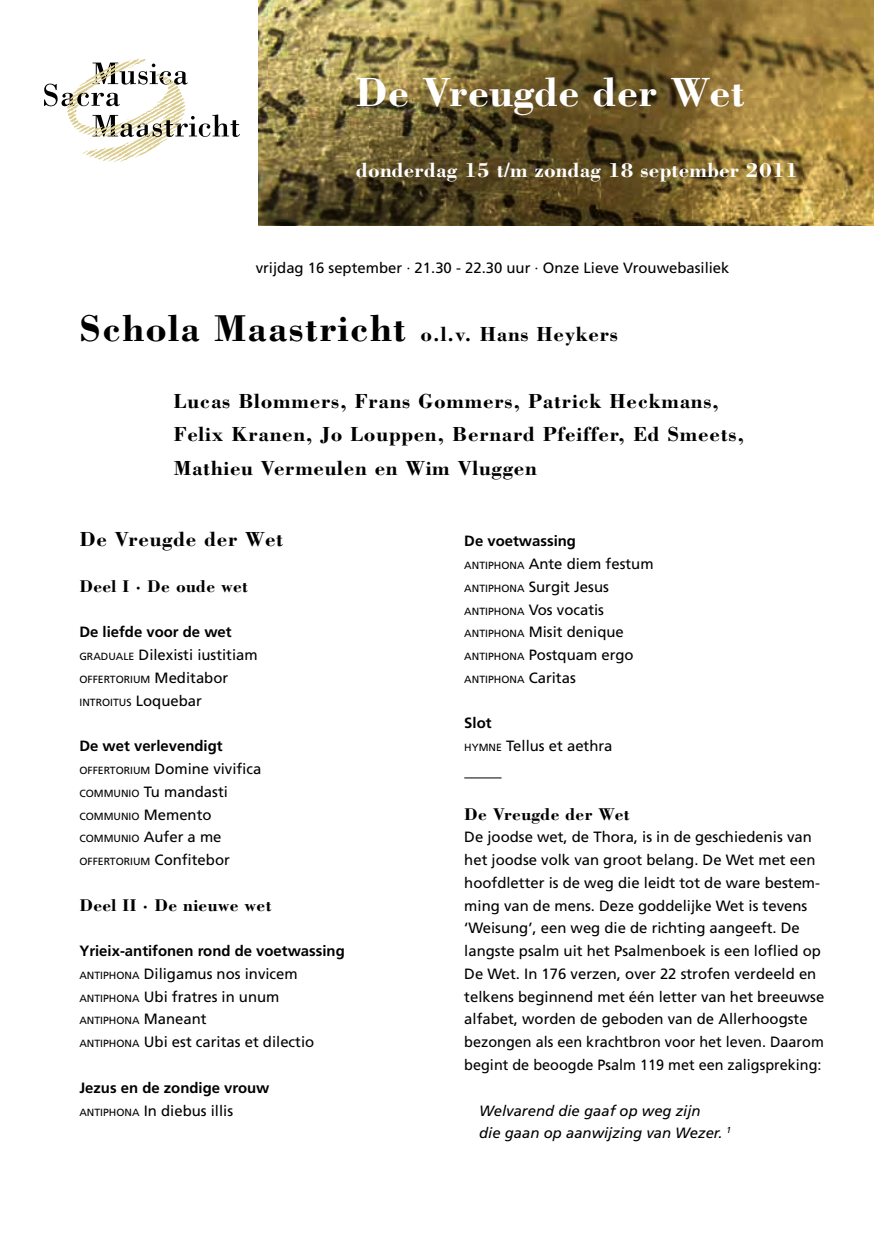
<style>
.page{position:relative;width:874px;height:1241px;background:#fff}
.page>*{position:absolute;margin:0;border:0;box-sizing:border-box;transform-origin:0 0}
.t1{font:700 42px "Bodoni";letter-spacing:.01em;color:#fff}
.t2{font:700 21px/33.2px "Bodoni";letter-spacing:.035em;color:#000}
.t3{font:700 21px "Bodoni";letter-spacing:.01em;color:#fff}
.t4{font:700 17.5px "Bodoni";letter-spacing:.02em;color:#000}
.t5{font:14.88px/22.8px "Frutiger";color:#000}
.t6{font:italic 14.88px/22.8px "Frutiger";color:#000}
.t7{font:700 14.88px/22.8px "Frutiger";color:#000}
.t8{font:10.33px "Frutiger";color:#000}
.s1{font-size:38.5px}
.s2{font-weight:700}
.s3{font-size:10.33px}
.s4{font-size:14.88px}
.s5{font-weight:400;font-size:10.33px}
.s6{font-weight:400}
</style>
<div class="page">
<img style="left:258px;top:0;width:615px;height:226px">
<svg style="left:44px;top:58px;width:196px;height:104px"></svg>
<hr style="left:464px;top:777px;width:37px;height:1px;background:#000">
<h1 class="t1" style="left:355px;top:66px;width:391px">De Vreugde der Wet</h1>
<h2 class="t3" style="left:356px;top:157px;width:443px">donderdag 15 t/m zondag 18 september 2011</h2>
<p class="t5" style="left:255px;top:256px;width:475px">vrijdag 16 september · 21.30 - 22.30 uur · Onze Lieve Vrouwebasiliek</p>
<h2 class="t2" style="left:79px;top:317px;width:539px"><span class="s1">Schola Maastricht</span> o.l.v. Hans Heykers</h2>
<h2 class="t2" style="left:174px;top:384px;width:571px">Lucas Blommers, Frans Gommers, Patrick Heckmans,<br>Felix Kranen, Jo Louppen, Bernard Pfeiffer, Ed Smeets,<br>Mathieu Vermeulen en Wim Vluggen</h2>
<h2 class="t2" style="left:79px;top:522px;width:205px">De Vreugde der Wet</h2>
<p class="t4" style="left:79px;top:575px;width:170px">Deel I · De oude wet</p>
<p class="t5" style="left:79px;top:620px;width:180px"><span class="s2">De liefde voor de wet<br></span><span class="s3">GRADUALE</span> Dilexisti iustitiam</p>
<p class="t8" style="left:79px;top:673px;width:150px">OFFERTORIUM <span class="s4">Meditabor</span></p>
<p class="t8" style="left:79px;top:696px;width:124px">INTROITUS <span class="s4">Loquebar</span></p>
<p class="t5" style="left:79px;top:734px;width:183px"><span class="s2">De wet verlevendigt<br></span><span class="s3">OFFERTORIUM</span> Domine vivifica<br><span class="s3">COMMUNIO</span> Tu mandasti</p>
<p class="t8" style="left:79px;top:809px;width:134px">COMMUNIO <span class="s4">Memento</span></p>
<p class="t8" style="left:79px;top:832px;width:143px">COMMUNIO <span class="s4">Aufer a me</span></p>
<p class="t8" style="left:79px;top:855px;width:152px">OFFERTORIUM <span class="s4">Confitebor</span></p>
<p class="t4" style="left:79px;top:893px;width:193px">Deel II · De nieuwe wet</p>
<p class="t5" style="left:79px;top:939px;width:267px"><span class="s2">Yrieix-antifonen rond de voetwassing<br></span><span class="s3">ANTIPHONA</span> Diligamus nos invicem<br><span class="s3">ANTIPHONA</span> Ubi fratres in unum</p>
<p class="t8" style="left:79px;top:1014px;width:129px">ANTIPHONA <span class="s4">Maneant</span></p>
<p class="t5" style="left:79px;top:1030px;width:236px"><span class="s3">ANTIPHONA</span> Ubi est caritas et dilectio</p>
<p class="t7" style="left:79px;top:1075px;width:191px">Jezus en de zondige vrouw<br><span class="s5">ANTIPHONA</span> <span class="s6">In diebus illis</span></p>
<p class="t5" style="left:464px;top:529px;width:191px"><span class="s2">De voetwassing<br></span><span class="s3">ANTIPHONA</span> Ante diem festum<br><span class="s3">ANTIPHONA</span> Surgit Jesus<br><span class="s3">ANTIPHONA</span> Vos vocatis<br><span class="s3">ANTIPHONA</span> Misit denique<br><span class="s3">ANTIPHONA</span> Postquam ergo</p>
<p class="t8" style="left:464px;top:673px;width:113px">ANTIPHONA <span class="s4">Caritas</span></p>
<p class="t5" style="left:464px;top:711px;width:150px"><span class="s2">Slot<br></span><span class="s3">HYMNE</span> Tellus et aethra</p>
<p class="t4" style="left:464px;top:802px;width:167px">De Vreugde der Wet</p>
<p class="t5" style="left:464px;top:825px;width:361px">De joodse wet, de Thora, is in de geschiedenis van het joodse volk van groot belang. De Wet met een hoofdletter is de weg die leidt tot de ware bestem&shy;ming van de mens. Deze goddelijke Wet is tevens ‘Weisung’, een weg die de richting aangeeft. De langste psalm uit het Psalmenboek is een loflied op De Wet. In 176 verzen, over 22 strofen verdeeld en telkens beginnend met één letter van het breeuwse alfabet, worden de geboden van de Allerhoogste bezongen als een krachtbron voor het leven. Daarom begint de beoogde Psalm 119 met een zaligspreking:</p>
<p class="t6" style="left:479px;top:1098px;width:254px">Welvarend die gaaf op weg zijn<br>die gaan op aanwijzing van Wezer. <sup>1</sup></p>
</div>
